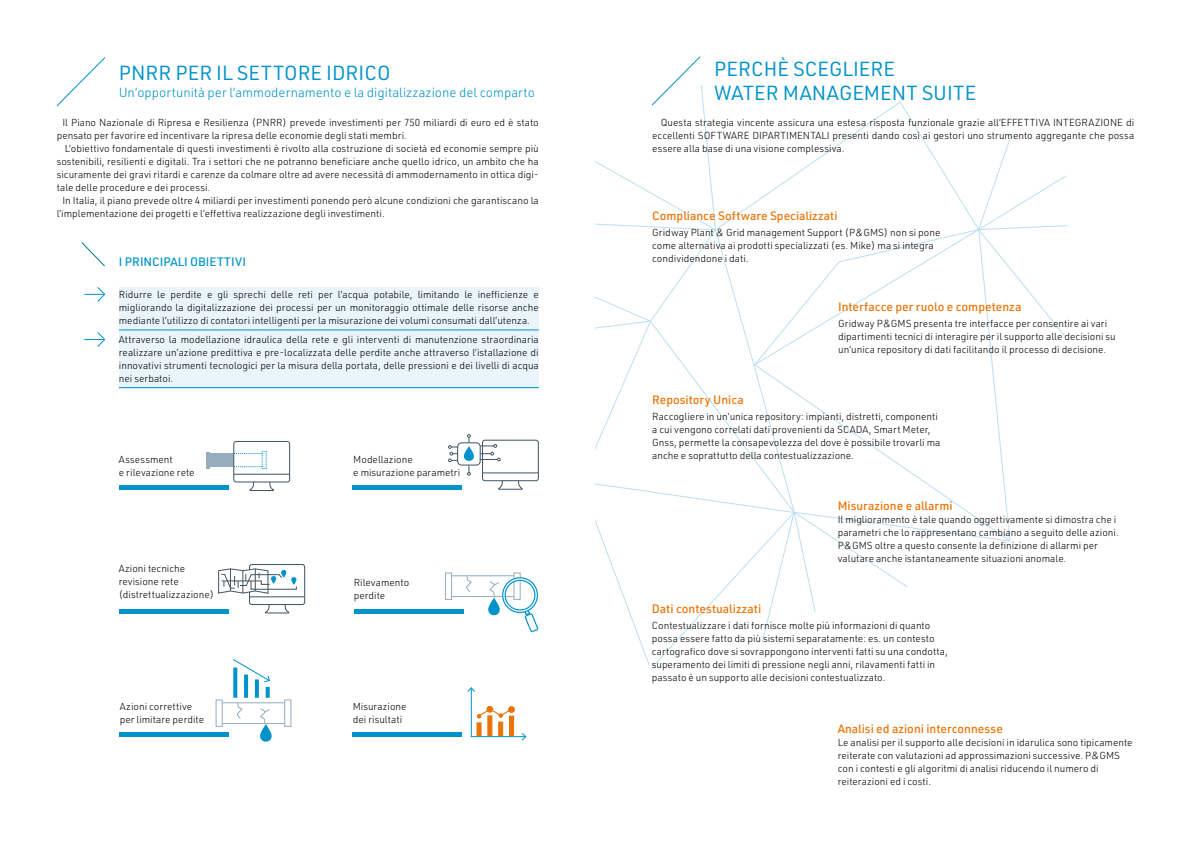
<style>
.page{position:relative;width:1191px;height:842px;background:#fff}
.page>*{position:absolute;margin:0;border:0;box-sizing:border-box;transform-origin:0 0}
.t1{font:20px/24px "URWDIN";color:#0093c9}
.t2{font:300 13px "URWDIN";color:#0093c9}
.t3{font:500 12px "URWDIN";color:#ea7305}
.t4{font:500 12px "URWDIN";color:#0093c9}
.t5{font:300 10px/13px "URWDIN";color:#000}
</style>
<div class="page">
<div style="left:208px;top:453px;width:43px;height:14px;background:#96adbd"></div>
<hr style="left:206px;top:452px;width:4px;height:16px;background:#96adbd">
<div style="left:119px;top:287px;width:420px;height:101px;background:#eaf5fb"></div>
<hr style="left:119px;top:330px;width:420px;height:1px;background:#0093c9">
<hr style="left:119px;top:387px;width:420px;height:1px;background:#0093c9">
<svg style="left:56px;top:57px;width:50px;height:49px"></svg>
<div style="left:119px;top:485px;width:109px;height:5px;background:#0093c9"></div>
<hr style="left:354px;top:609px;width:109px;height:4px;background:#0093c9">
<div style="left:353px;top:485px;width:109px;height:5px;background:#0093c9"></div>
<hr style="left:119px;top:733px;width:109px;height:4px;background:#0093c9">
<hr style="left:119px;top:609px;width:109px;height:4px;background:#0093c9">
<hr style="left:353px;top:733px;width:109px;height:4px;background:#0093c9">
<svg style="left:84px;top:332px;width:21px;height:15px"></svg>
<svg style="left:84px;top:287px;width:21px;height:15px"></svg>
<svg style="left:81px;top:242px;width:24px;height:25px"></svg>
<div style="left:447px;top:575px;width:69px;height:22px;background:#fff;border:1px solid #96adbd"></div>
<svg style="left:465px;top:575px;width:8px;height:17px"></svg>
<div style="left:513px;top:572px;width:7px;height:28px;background:#fff;border:1px solid #96adbd"></div>
<div style="left:445px;top:572px;width:7px;height:28px;background:#fff;border:1px solid #96adbd"></div>
<svg style="left:487px;top:575px;width:52px;height:58px"></svg>
<svg style="left:467px;top:687px;width:59px;height:53px"></svg>
<svg style="left:265px;top:605px;width:25px;height:9px"></svg>
<div style="left:249px;top:564px;width:56px;height:41px;border:1px solid #415364;border-radius:2px"></div>
<hr style="left:249px;top:596px;width:56px;height:1px;background:#415364">
<svg style="left:218px;top:568px;width:79px;height:26px"></svg>
<svg style="left:249px;top:482px;width:26px;height:9px"></svg>
<svg style="left:235px;top:451px;width:32px;height:18px"></svg>
<div style="left:233px;top:441px;width:57px;height:41px;border:1px solid #415364;border-radius:2px"></div>
<hr style="left:234px;top:474px;width:56px;height:1px;background:#415364">
<svg style="left:498px;top:481px;width:25px;height:9px"></svg>
<div style="left:482px;top:440px;width:57px;height:41px;border:1px solid #415364;border-radius:2px"></div>
<hr style="left:482px;top:472px;width:56px;height:1px;background:#415364">
<div style="left:457px;top:442px;width:23px;height:23px;border:1px solid #415364;border-radius:4px"></div>
<svg style="left:463px;top:434px;width:11px;height:41px"></svg>
<svg style="left:448px;top:445px;width:9px;height:17px"></svg>
<svg style="left:480px;top:444px;width:20px;height:17px"></svg>
<svg style="left:244px;top:682px;width:4px;height:16px"></svg>
<svg style="left:255px;top:682px;width:4px;height:16px"></svg>
<svg style="left:266px;top:687px;width:4px;height:11px"></svg>
<svg style="left:233px;top:682px;width:4px;height:16px"></svg>
<div style="left:218px;top:702px;width:69px;height:22px;background:#fff;border:1px solid #96adbd"></div>
<svg style="left:236px;top:702px;width:7px;height:17px"></svg>
<svg style="left:259px;top:708px;width:13px;height:34px"></svg>
<div style="left:284px;top:699px;width:7px;height:28px;background:#fff;border:1px solid #96adbd"></div>
<div style="left:216px;top:699px;width:7px;height:28px;background:#fff;border:1px solid #96adbd"></div>
<svg style="left:233px;top:659px;width:37px;height:23px"></svg>
<svg style="left:908px;top:114px;width:102px;height:427px"></svg>
<svg style="left:978px;top:136px;width:90px;height:201px"></svg>
<svg style="left:595px;top:56px;width:313px;height:611px"></svg>
<h1 class="t1" style="left:119px;top:60px;width:273px">PNRR PER IL SETTORE IDRICO</h1>
<h2 class="t2" style="left:119px;top:84px;width:418px">Un’opportunità per l’ammodernamento e la digitalizzazione del comparto</h2>
<p class="t5" style="left:57px;top:115px;width:483px;text-indent:6px">Il Piano Nazionale di Ripresa e Resilienza (PNRR) prevede investimenti per 750 miliardi di euro ed è stato pensato per favorire ed incentivare la ripresa delle economie degli stati membri.</p>
<p class="t5" style="left:65px;top:141px;width:475px">L’obiettivo fondamentale di questi investimenti è rivolto alla costruzione di società ed economie sempre più</p>
<p class="t5" style="left:57px;top:154px;width:483px">sostenibili, resilienti e digitali. Tra i settori che ne potranno beneficiare anche quello idrico, un ambito che ha</p>
<p class="t5" style="left:57px;top:167px;width:483px">sicuramente dei gravi ritardi e carenze da colmare oltre ad avere necessità di ammodernamento in ottica digi-</p>
<p class="t5" style="left:57px;top:180px;width:155px">tale delle procedure e dei processi.</p>
<p class="t5" style="left:62px;top:193px;width:478px">In Italia, il piano prevede oltre 4 miliardi per investimenti ponendo però alcune condizioni che garantiscano la</p>
<p class="t5" style="left:57px;top:206px;width:330px">l’implementazione dei progetti e l’effettiva realizzazione degli investimenti.</p>
<p class="t4" style="left:119px;top:254px;width:129px">I PRINCIPALI OBIETTIVI</p>
<p class="t5" style="left:119px;top:288px;width:421px;text-align:justify">Ridurre le perdite e gli sprechi delle reti per l’acqua potabile, limitando le inefficienze e migliorando la digitalizzazione dei processi per un monitoraggio ottimale delle risorse anche mediante l’utilizzo di contatori intelligenti per la misurazione dei volumi consumati dall’utenza.</p>
<p class="t5" style="left:119px;top:332px;width:421px;text-align:justify">Attraverso la modellazione idraulica della rete e gli interventi di manutenzione straordinaria realizzare un’azione predittiva e pre-localizzata delle perdite anche attraverso l’istallazione di innovativi strumenti tecnologici per la misura della portata, delle pressioni e dei livelli di acqua nei serbatoi.</p>
<p class="t5" style="left:119px;top:452px;width:77px">Assessment<br>e rilevazione rete</p>
<p class="t5" style="left:353px;top:452px;width:108px">Modellazione<br>e misurazione parametri</p>
<p class="t5" style="left:119px;top:561px;width:97px">Azioni tecniche revisione rete (distrettualizzazione)</p>
<p class="t5" style="left:354px;top:576px;width:57px">Rilevamento perdite</p>
<p class="t5" style="left:120px;top:699px;width:86px">Azioni correttive per limitare perdite</p>
<p class="t5" style="left:353px;top:699px;width:55px">Misurazione dei risultati</p>
<h1 class="t1" style="left:714px;top:56px;width:264px">PERCHÈ SCEGLIERE<br>WATER MANAGEMENT SUITE</h1>
<p class="t5" style="left:652px;top:116px;width:483px;text-align:justify;text-indent:8px">Questa strategia vincente assicura una estesa risposta funzionale grazie all’EFFETTIVA INTEGRAZIONE di eccellenti SOFTWARE DIPARTIMENTALI presenti dando così ai gestori uno strumento aggregante che possa essere alla base di una visione complessiva.</p>
<p class="t3" style="left:652px;top:207px;width:187px">Compliance Software Specializzati</p>
<p class="t5" style="left:652px;top:225px;width:290px">Gridway Plant &amp; Grid management Support (P&amp;GMS) non si pone come alternativa ai prodotti specializzati (es. Mike) ma si integra condividendone i dati.</p>
<p class="t3" style="left:838px;top:299px;width:185px">Interfacce per ruolo e competenza</p>
<p class="t5" style="left:838px;top:317px;width:279px">Gridway P&amp;GMS presenta tre interfacce per consentire ai vari dipartimenti tecnici di interagire per il supporto alle decisioni su un’unica repository di dati facilitando il processo di decisione.</p>
<p class="t3" style="left:652px;top:392px;width:93px">Repository Unica</p>
<p class="t5" style="left:652px;top:410px;width:290px">Raccogliere in un’unica repository: impianti, distretti, componenti a cui vengono correlati dati provenienti da SCADA, Smart Meter, Gnss, permette la consapevolezza del dove è possibile trovarli ma anche e soprattutto della contestualizzazione.</p>
<p class="t3" style="left:837px;top:498px;width:116px">Misurazione e allarmi</p>
<p class="t5" style="left:837px;top:513px;width:282px">Il miglioramento è tale quando oggettivamente si dimostra che i parametri che lo rappresentano cambiano a seguito delle azioni.<br>P&amp;GMS oltre a questo consente la definizione di allarmi per valutare anche istantaneamente situazioni anomale.</p>
<p class="t3" style="left:652px;top:601px;width:111px">Dati contestualizzati</p>
<p class="t5" style="left:652px;top:619px;width:298px">Contestualizzare i dati fornisce molte più informazioni di quanto possa essere fatto da più sistemi separatamente: es. un contesto cartografico dove si sovrappongono interventi fatti su una condotta, superamento dei limiti di pressione negli anni, rilavamenti fatti in passato è un supporto alle decisioni contestualizzato.</p>
<p class="t3" style="left:837px;top:721px;width:167px">Analisi ed azioni interconnesse</p>
<p class="t5" style="left:837px;top:736px;width:296px">Le analisi per il supporto alle decisioni in idarulica sono tipicamente reiterate con valutazioni ad approssimazioni successive. P&amp;GMS con i contesti e gli algoritmi di analisi riducendo il numero di reiterazioni ed i costi.</p>
</div>
